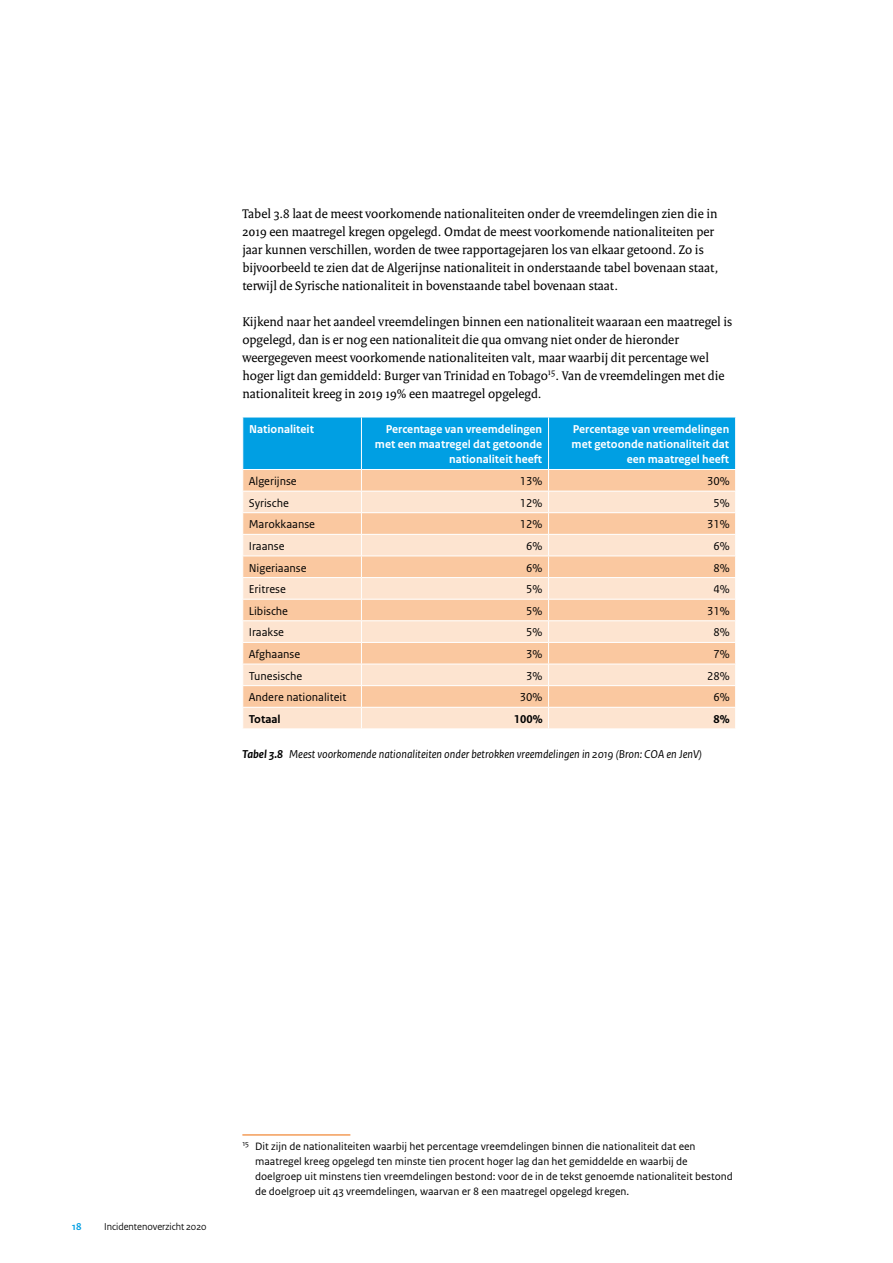
<style>
.page{position:relative;width:893px;height:1263px;background:#fff}
.page>*{position:absolute;margin:0;border:0;box-sizing:border-box;transform-origin:0 0}
._10_RO_Broodtekst_Se{font:13.5px/18px "Rijksoverheid Serif";color:#000}
._32_RO_Tabel_Broodte{font:12px "Rijksoverheid Sans Text";color:#000}
._31_RO_Tabel_Tussenk{font:700 12px/15px "Rijksoverheid Sans Text";color:#fff;text-align:right}
.Figuurtitel{font:italic 12px "Rijksoverheid Sans Text";color:#000}
._32_RO_Tabel_Broodte-2{font:700 12px "Rijksoverheid Sans Text";color:#000}
._14_RO_Voetnoot{font:11.25px/15px "Rijksoverheid Sans Text";color:#000}
.t1{font:10.5px "Rijksoverheid Sans Heading";color:#000}
.t2{font:700 10.5px "Rijksoverheid Sans Heading";color:#009fe3}
.s1{font-weight:700}
</style>
<div class="page">
<svg style="left:243px;top:418px;width:493px;height:310px;background:#d2cec2"></svg>
<hr style="left:735px;top:417px;width:1px;height:52px;background:#fff">
<hr style="left:242px;top:469px;width:119px;height:1px;background:#fff">
<hr style="left:361px;top:469px;width:188px;height:1px;background:#fff">
<hr style="left:549px;top:469px;width:187px;height:1px;background:#fff">
<hr style="left:242px;top:1134px;width:108px;height:1px;background:#ed6b06">
<p class="_10_RO_Broodtekst_Se" style="left:242px;top:204px;width:477px">Tabel 3.8 laat de meest voorkomende nationaliteiten onder de vreemdelingen zien die in 2019 een maatregel kregen opgelegd. Omdat de meest voorkomende nationaliteiten per jaar kunnen verschillen, worden de twee rapportagejaren los van elkaar getoond. Zo is bijvoorbeeld te zien dat de Algerijnse nationaliteit in onderstaande tabel bovenaan staat, terwijl de Syrische nationaliteit in bovenstaande tabel bovenaan staat.</p>
<p class="_10_RO_Broodtekst_Se" style="left:242px;top:312px;width:491px">Kijkend naar het aandeel vreemdelingen binnen een nationaliteit waaraan een maatregel is opgelegd, dan is er nog een nationaliteit die qua omvang niet onder de hieronder weergegeven meest voorkomende nationaliteiten valt, maar waarbij dit percentage wel hoger ligt dan gemiddeld: Burger van Trinidad en Tobago<sup>15</sup>. Van de vreemdelingen met die nationaliteit kreeg in 2019 19% een maatregel opgelegd.</p>
<p class="_31_RO_Tabel_Tussenk" style="left:249px;top:422px;width:66px">Nationaliteit</p>
<p class="_31_RO_Tabel_Tussenk" style="left:375px;top:422px;width:169px">Percentage van vreemdelingen met een maatregel dat getoonde nationaliteit heeft</p>
<p class="_31_RO_Tabel_Tussenk" style="left:572px;top:422px;width:159px">Percentage van vreemdelingen met getoonde nationaliteit dat een maatregel heeft</p>
<p class="_32_RO_Tabel_Broodte" style="left:249px;top:474px;width:50px">Algerijnse</p>
<p class="_32_RO_Tabel_Broodte" style="left:520px;top:474px;width:24px">13%</p>
<p class="_32_RO_Tabel_Broodte" style="left:707px;top:474px;width:24px">30%</p>
<p class="_32_RO_Tabel_Broodte" style="left:249px;top:496px;width:42px">Syrische</p>
<p class="_32_RO_Tabel_Broodte" style="left:520px;top:496px;width:24px">12%</p>
<p class="_32_RO_Tabel_Broodte" style="left:713px;top:496px;width:18px">5%</p>
<p class="_32_RO_Tabel_Broodte" style="left:249px;top:518px;width:68px">Marokkaanse</p>
<p class="_32_RO_Tabel_Broodte" style="left:520px;top:518px;width:24px">12%</p>
<p class="_32_RO_Tabel_Broodte" style="left:707px;top:518px;width:24px">31%</p>
<p class="_32_RO_Tabel_Broodte" style="left:249px;top:539px;width:37px">Iraanse</p>
<p class="_32_RO_Tabel_Broodte" style="left:526px;top:539px;width:18px">6%</p>
<p class="_32_RO_Tabel_Broodte" style="left:713px;top:539px;width:18px">6%</p>
<p class="_32_RO_Tabel_Broodte" style="left:249px;top:561px;width:59px">Nigeriaanse</p>
<p class="_32_RO_Tabel_Broodte" style="left:526px;top:561px;width:18px">6%</p>
<p class="_32_RO_Tabel_Broodte" style="left:713px;top:561px;width:18px">8%</p>
<p class="_32_RO_Tabel_Broodte" style="left:249px;top:582px;width:39px">Eritrese</p>
<p class="_32_RO_Tabel_Broodte" style="left:526px;top:582px;width:18px">5%</p>
<p class="_32_RO_Tabel_Broodte" style="left:713px;top:582px;width:18px">4%</p>
<p class="_32_RO_Tabel_Broodte" style="left:249px;top:604px;width:41px">Libische</p>
<p class="_32_RO_Tabel_Broodte" style="left:526px;top:604px;width:18px">5%</p>
<p class="_32_RO_Tabel_Broodte" style="left:707px;top:604px;width:24px">31%</p>
<p class="_32_RO_Tabel_Broodte" style="left:249px;top:626px;width:37px">Iraakse</p>
<p class="_32_RO_Tabel_Broodte" style="left:526px;top:626px;width:18px">5%</p>
<p class="_32_RO_Tabel_Broodte" style="left:713px;top:626px;width:18px">8%</p>
<p class="_32_RO_Tabel_Broodte" style="left:249px;top:647px;width:53px">Afghaanse</p>
<p class="_32_RO_Tabel_Broodte" style="left:526px;top:647px;width:18px">3%</p>
<p class="_32_RO_Tabel_Broodte" style="left:713px;top:647px;width:18px">7%</p>
<p class="_32_RO_Tabel_Broodte" style="left:249px;top:669px;width:55px">Tunesische</p>
<p class="_32_RO_Tabel_Broodte" style="left:526px;top:669px;width:18px">3%</p>
<p class="_32_RO_Tabel_Broodte" style="left:707px;top:669px;width:24px">28%</p>
<p class="_32_RO_Tabel_Broodte" style="left:249px;top:690px;width:99px">Andere nationaliteit</p>
<p class="_32_RO_Tabel_Broodte" style="left:520px;top:690px;width:24px">30%</p>
<p class="_32_RO_Tabel_Broodte" style="left:713px;top:690px;width:18px">6%</p>
<p class="_32_RO_Tabel_Broodte-2" style="left:249px;top:712px;width:33px">Totaal</p>
<p class="_32_RO_Tabel_Broodte-2" style="left:514px;top:712px;width:30px">100%</p>
<p class="_32_RO_Tabel_Broodte-2" style="left:713px;top:712px;width:18px">8%</p>
<p class="Figuurtitel" style="left:242px;top:747px;width:461px"><span class="s1">Tabel 3.8</span> Meest voorkomende nationaliteiten onder betrokken vreemdelingen in 2019 (Bron: COA en JenV)</p>
<p class="t2" style="left:72px;top:1221px;width:11px">18</p>
<p class="t1" style="left:104px;top:1221px;width:104px">Incidentenoverzicht 2020</p>
<p class="_14_RO_Voetnoot" style="left:255px;top:1139px;width:479px;text-indent:-13px"><sup>15</sup> Dit zijn de nationaliteiten waarbij het percentage vreemdelingen binnen die nationaliteit dat een maatregel kreeg opgelegd ten minste tien procent hoger lag dan het gemiddelde en waarbij de doelgroep uit minstens tien vreemdelingen bestond: voor de in de tekst genoemde nationaliteit bestond de doelgroep uit 43 vreemdelingen, waarvan er 8 een maatregel opgelegd kregen.</p>
</div>
